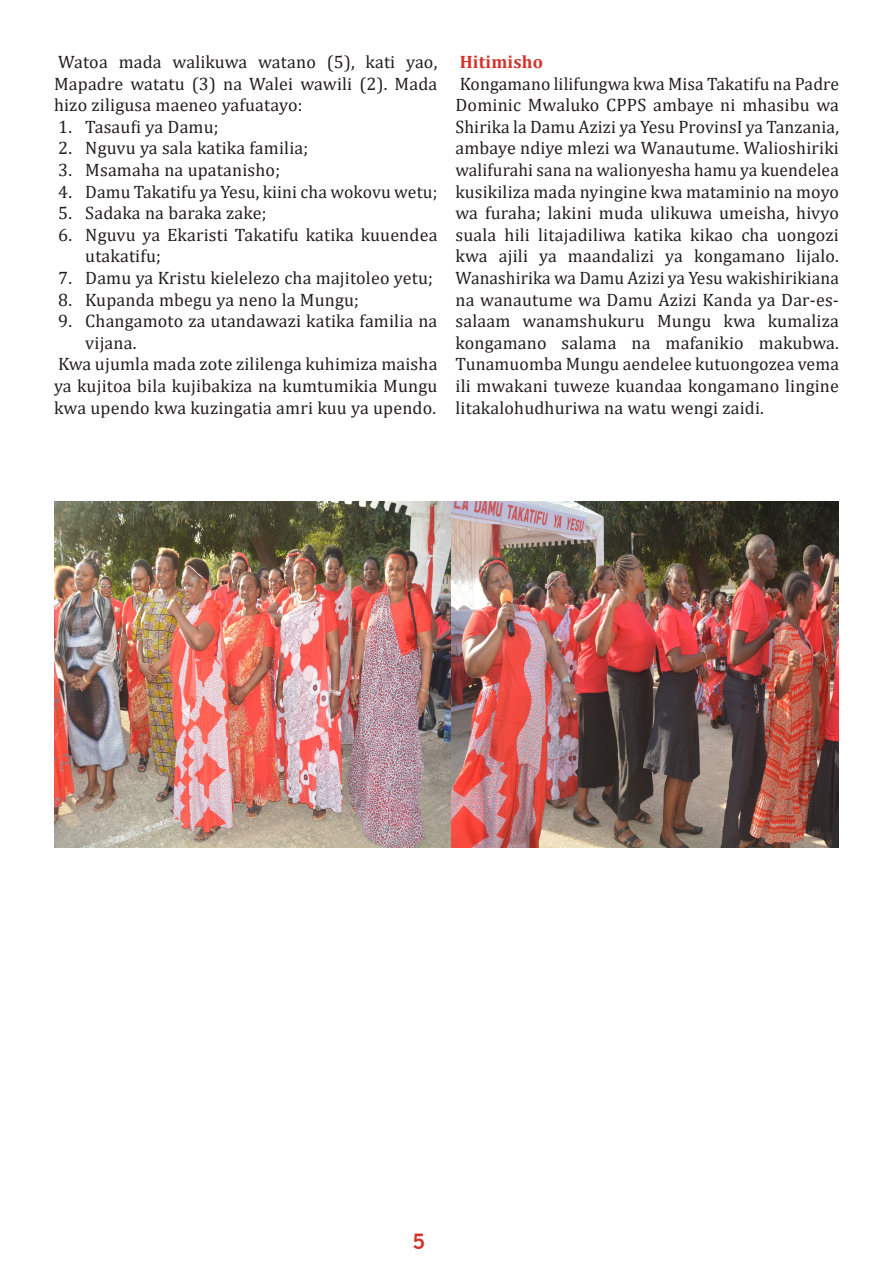
<style>
.page{position:relative;width:893px;height:1263px;background:#fff}
.page>*{position:absolute;margin:0;border:0;box-sizing:border-box;transform-origin:0 0}
.t1{font:700 21px "News Gothic BT";color:#d2342a}
.t2{font:18px/21.6px "Cambria";letter-spacing:.01em;color:#231f20;text-align:justify}
.t3{font:700 18px "Cambria";letter-spacing:.01em;color:#d2342a}
</style>
<div class="page">
<img style="left:54px;top:502px;width:785px;height:345px">
<p class="t2" style="left:54px;top:51px;width:385px">Watoa mada walikuwa watano (5), kati yao, Mapadre watatu (3) na Walei wawili (2). Mada hizo ziligusa maeneo yafuatayo:</p>
<p class="t2" style="left:58px;top:116px;width:162px">1. Tasaufi ya Damu;</p>
<p class="t2" style="left:58px;top:137px;width:251px">2. Nguvu ya sala katika familia;</p>
<p class="t2" style="left:58px;top:159px;width:223px">3. Msamaha na upatanisho;</p>
<p class="t2" style="left:58px;top:181px;width:381px">4. Damu Takatifu ya Yesu, kiini cha wokovu wetu;</p>
<p class="t2" style="left:58px;top:202px;width:210px">5. Sadaka na baraka zake;</p>
<p class="t2" style="left:85px;top:224px;width:354px;text-indent:-27px">6. Nguvu ya Ekaristi Takatifu katika kuuendea utakatifu;</p>
<p class="t2" style="left:58px;top:267px;width:376px">7. Damu ya Kristu kielelezo cha majitoleo yetu;</p>
<p class="t2" style="left:58px;top:289px;width:302px">8. Kupanda mbegu ya neno la Mungu;</p>
<p class="t2" style="left:85px;top:310px;width:354px;text-indent:-27px">9. Changamoto za utandawazi katika familia na vijana.</p>
<p class="t2" style="left:54px;top:353px;width:385px">Kwa ujumla mada zote zililenga kuhimiza maisha ya kujitoa bila kujibakiza na kumtumikia Mungu kwa upendo kwa kuzingatia amri kuu ya upendo.</p>
<p class="t3" style="left:460px;top:49px;width:85px">Hitimisho</p>
<p class="t2" style="left:455px;top:73px;width:385px">Kongamano lilifungwa kwa Misa Takatifu na Padre Dominic Mwaluko CPPS ambaye ni mhasibu wa Shirika la Damu Azizi ya Yesu ProvinsI ya Tanzania, ambaye ndiye mlezi wa Wanautume. Walioshiriki walifurahi sana na walionyesha hamu ya kuendelea kusikiliza mada nyingine kwa mataminio na moyo wa furaha; lakini muda ulikuwa umeisha, hivyo suala hili litajadiliwa katika kikao cha uongozi kwa ajili ya maandalizi ya kongamano lijalo.<br>Wanashirika wa Damu Azizi ya Yesu wakishirikiana na wanautume wa Damu Azizi Kanda ya Dar-es&shy;salaam wanamshukuru Mungu kwa kumaliza kongamano salama na mafanikio makubwa.<br>Tunamuomba Mungu aendelee kutuongozea vema ili mwakani tuweze kuandaa kongamano lingine litakalohudhuriwa na watu wengi zaidi.</p>
<p class="t1" style="left:412px;top:1228px;width:14px">5</p>
</div>
